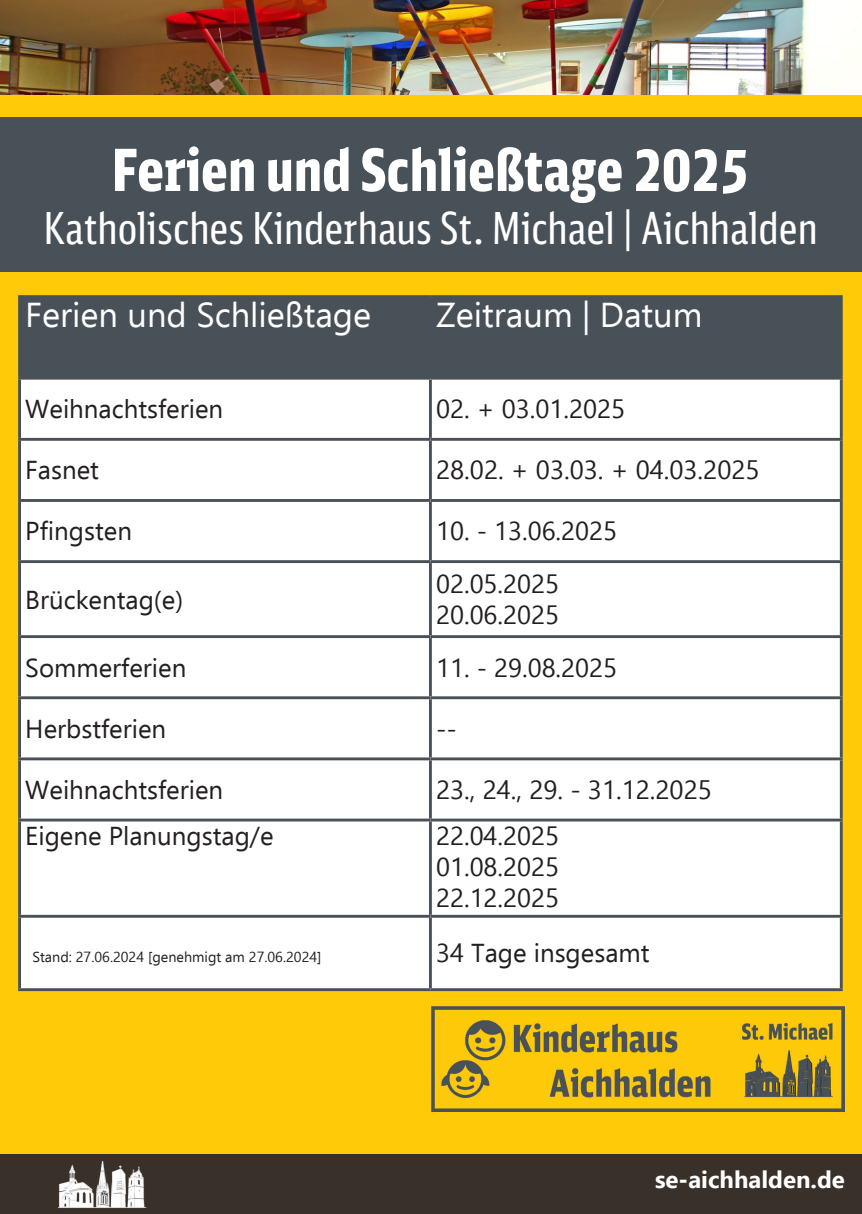
<style>
.page{position:relative;width:862px;height:1214px;background:#fff}
.page>*{position:absolute;margin:0;border:0;box-sizing:border-box;transform-origin:0 0}
.t1{font:900 58px "DB Sans Comp";color:#fff}
.t2{font:44px "DB Sans Comp";color:#fff}
.t3{font:34.4px "Ebrima";color:#fff}
.t4{font:26px "Ebrima";color:#231f20}
.t5{font:25.8px/31px "Ebrima";color:#231f20}
.t6{font:700 24px "Ebrima";color:#fff}
.t7{font:14.4px "Ebrima";color:#231f20}
</style>
<div class="page">
<div style="left:0;top:0;width:862px;height:1213px;background:#ffca08"></div>
<div style="left:0;top:1154px;width:862px;height:59px;background:#39302a"></div>
<img style="left:58px;top:1160px;width:89px;height:48px">
<div style="left:1px;top:117px;width:861px;height:155px;background:#495158"></div>
<img style="left:0;top:0;width:861px;height:94px">
<img style="left:432px;top:1006px;width:412px;height:105px">
<div style="left:21px;top:298px;width:819px;height:79px;background:#495158"></div>
<div style="left:21px;top:379px;width:819px;height:609px;background:#fff"></div>
<hr style="left:429px;top:298px;width:3px;height:79px;background:#495158">
<hr style="left:18px;top:295px;width:412px;height:3px;background:#495158">
<hr style="left:18px;top:298px;width:3px;height:79px;background:#495158">
<hr style="left:430px;top:295px;width:412px;height:3px;background:#495158">
<hr style="left:840px;top:298px;width:2px;height:79px;background:#495158">
<hr style="left:429px;top:379px;width:3px;height:59px;background:#495158">
<hr style="left:18px;top:377px;width:412px;height:2px;background:#495158">
<hr style="left:18px;top:379px;width:3px;height:59px;background:#495158">
<hr style="left:430px;top:377px;width:412px;height:2px;background:#495158">
<hr style="left:840px;top:379px;width:2px;height:59px;background:#495158">
<hr style="left:18px;top:438px;width:412px;height:2px;background:#495158">
<hr style="left:18px;top:440px;width:3px;height:59px;background:#495158">
<hr style="left:430px;top:438px;width:412px;height:2px;background:#495158">
<hr style="left:429px;top:440px;width:3px;height:59px;background:#495158">
<hr style="left:840px;top:440px;width:2px;height:59px;background:#495158">
<hr style="left:18px;top:499px;width:412px;height:3px;background:#495158">
<hr style="left:18px;top:502px;width:3px;height:58px;background:#495158">
<hr style="left:430px;top:499px;width:412px;height:3px;background:#495158">
<hr style="left:429px;top:502px;width:3px;height:58px;background:#495158">
<hr style="left:840px;top:502px;width:2px;height:58px;background:#495158">
<hr style="left:18px;top:638px;width:3px;height:58px;background:#495158">
<hr style="left:429px;top:638px;width:3px;height:58px;background:#495158">
<hr style="left:840px;top:638px;width:2px;height:58px;background:#495158">
<hr style="left:18px;top:560px;width:412px;height:3px;background:#495158">
<hr style="left:18px;top:563px;width:3px;height:72px;background:#495158">
<hr style="left:430px;top:560px;width:412px;height:3px;background:#495158">
<hr style="left:429px;top:563px;width:3px;height:72px;background:#495158">
<hr style="left:840px;top:563px;width:2px;height:72px;background:#495158">
<hr style="left:18px;top:635px;width:412px;height:3px;background:#495158">
<hr style="left:430px;top:635px;width:412px;height:3px;background:#495158">
<hr style="left:18px;top:696px;width:412px;height:3px;background:#495158">
<hr style="left:18px;top:699px;width:3px;height:58px;background:#495158">
<hr style="left:430px;top:696px;width:412px;height:3px;background:#495158">
<hr style="left:429px;top:699px;width:3px;height:58px;background:#495158">
<hr style="left:840px;top:699px;width:2px;height:58px;background:#495158">
<hr style="left:18px;top:757px;width:412px;height:3px;background:#495158">
<hr style="left:18px;top:760px;width:3px;height:58px;background:#495158">
<hr style="left:430px;top:757px;width:412px;height:3px;background:#495158">
<hr style="left:429px;top:760px;width:3px;height:58px;background:#495158">
<hr style="left:840px;top:760px;width:2px;height:58px;background:#495158">
<hr style="left:18px;top:818px;width:412px;height:3px;background:#495158">
<hr style="left:18px;top:821px;width:3px;height:93px;background:#495158">
<hr style="left:430px;top:818px;width:412px;height:3px;background:#495158">
<hr style="left:429px;top:821px;width:3px;height:93px;background:#495158">
<hr style="left:840px;top:821px;width:2px;height:93px;background:#495158">
<hr style="left:18px;top:914px;width:412px;height:3px;background:#495158">
<hr style="left:18px;top:917px;width:3px;height:71px;background:#495158">
<hr style="left:430px;top:914px;width:412px;height:3px;background:#495158">
<hr style="left:429px;top:917px;width:3px;height:71px;background:#495158">
<hr style="left:840px;top:917px;width:2px;height:71px;background:#495158">
<hr style="left:18px;top:988px;width:412px;height:2px;background:#495158">
<hr style="left:430px;top:988px;width:412px;height:2px;background:#495158">
<h1 class="t1" style="left:112px;top:134px;width:639px">Ferien und Schließtage 2025</h1>
<h2 class="t2" style="left:43px;top:201px;width:776px">Katholisches Kinderhaus St. Michael | Aichhalden</h2>
<h3 class="t3" style="left:25px;top:290px;width:347px">Ferien und Schließtage</h3>
<h3 class="t3" style="left:436px;top:290px;width:268px">Zeitraum | Datum</h3>
<p class="t5" style="left:25px;top:392px;width:199px">Weihnachtsferien</p>
<p class="t4" style="left:436px;top:390px;width:190px">02. + 03.01.2025</p>
<p class="t5" style="left:25px;top:454px;width:75px">Fasnet</p>
<p class="t4" style="left:436px;top:451px;width:325px">28.02. + 03.03. + 04.03.2025</p>
<p class="t5" style="left:25px;top:515px;width:108px">Pfingsten</p>
<p class="t5" style="left:436px;top:515px;width:182px">10. - 13.06.2025</p>
<p class="t5" style="left:25px;top:583px;width:159px">Brückentag(e)</p>
<p class="t5" style="left:436px;top:567px;width:124px">02.05.2025<br>20.06.2025</p>
<p class="t5" style="left:25px;top:651px;width:163px">Sommerferien</p>
<p class="t5" style="left:436px;top:651px;width:182px">11. - 29.08.2025</p>
<p class="t5" style="left:25px;top:712px;width:142px">Herbstferien</p>
<p class="t5" style="left:436px;top:712px;width:22px">--</p>
<p class="t5" style="left:25px;top:773px;width:199px">Weihnachtsferien</p>
<p class="t4" style="left:436px;top:770px;width:277px">23., 24., 29. - 31.12.2025</p>
<p class="t5" style="left:25px;top:819px;width:250px">Eigene Planungstag/e</p>
<p class="t5" style="left:436px;top:819px;width:124px;text-align:justify">22.04.2025<br>01.08.2025<br>22.12.2025</p>
<p class="t7" style="left:32px;top:946px;width:291px">Stand: 27.06.2024 [genehmigt am 27.06.2024]</p>
<p class="t5" style="left:436px;top:936px;width:215px">34 Tage insgesamt</p>
<p class="t6" style="left:655px;top:1160px;width:191px">se-aichhalden.de</p>
</div>
